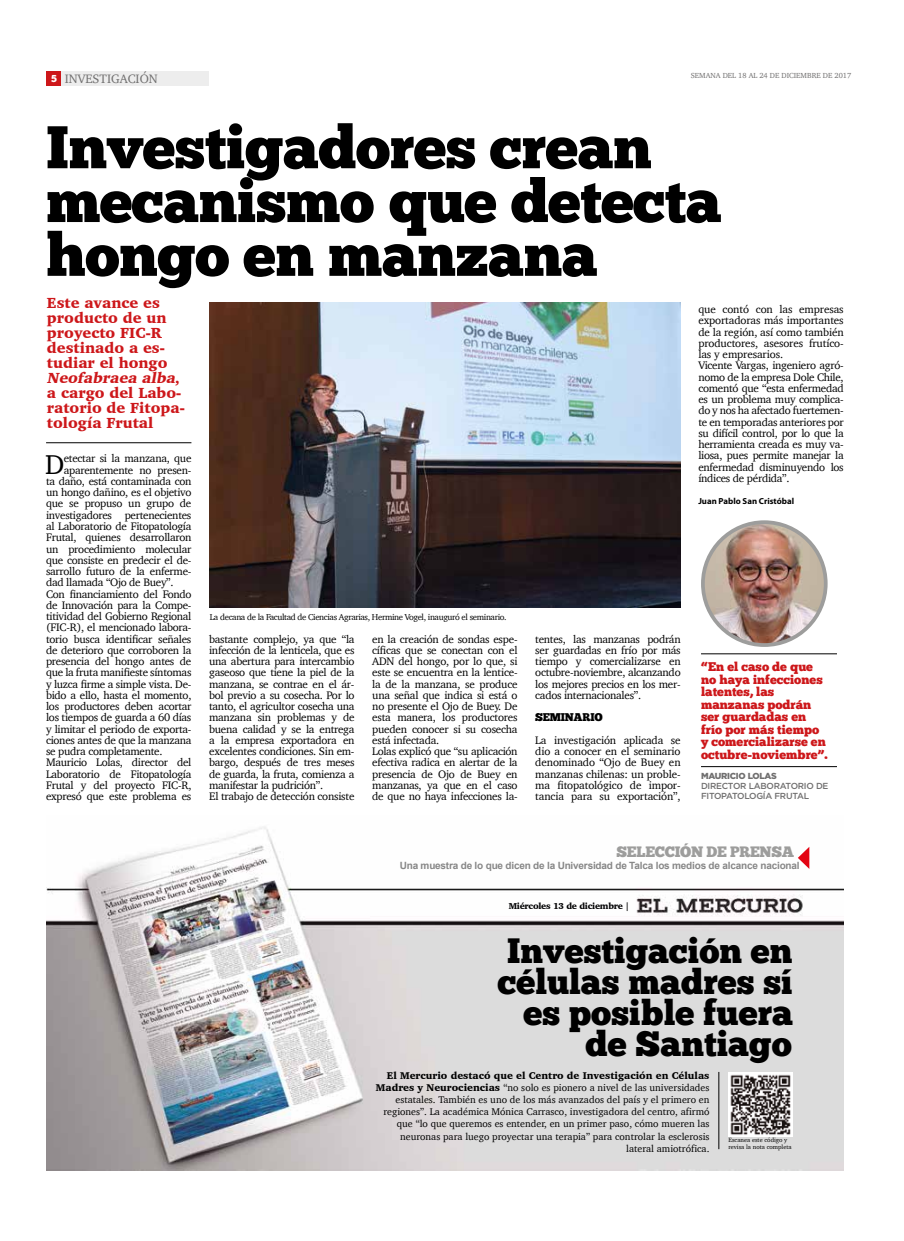
<style>
.page{position:relative;width:904px;height:1241px;background:#fff}
.page>*{position:absolute;margin:0;border:0;box-sizing:border-box;transform-origin:0 0}
.t1{font:60px/53.8px "Chunk Five Ex";letter-spacing:-.01em;color:#000}
.t2{font:35px/31.2px "Chunk Five Ex";color:#000;text-align:right}
.t3{font:27.88px "Charter";color:#000}
.t4{font:900 15px/15px "Charter";color:#cd171a}
.t5{font:15px "Chunk Five Ex";letter-spacing:-.02em;color:#9d9d9c}
.t6{font:12.5px/12.5px "Chunk Five Ex";color:#cd171a}
.t7{font:12.5px "Charter";color:#706f6f}
.t8{font:11.12px/11.2px "Charter";letter-spacing:-.025em;color:#000}
.t9{font:11.12px "Chunk Five Ex";letter-spacing:-.025em;color:#000}
.t10{font:10px/12px "Charter";color:#000;text-align:right}
.t11{font:700 10px "Arial";letter-spacing:-.02em;color:#878787}
.t12{font:8.75px "Charter";letter-spacing:-.04em;color:#000}
.t13{font:500 8.75px/10px "Gotham";letter-spacing:-.03em;color:#706f6f}
.t14{font:900 8.75px "Charter";letter-spacing:-.03em;color:#010102}
.t15{font:700 8.75px "Myriad Pro";color:#000}
.t16{font:900 8.75px "Gotham";letter-spacing:-.03em;color:#706f6f}
.t17{font:7.5px "Charter";color:#706f6f}
.t18{font:6.25px/6.2px "Charter";color:#000}
.s1{font-family:"Chunk Five Ex";font-size:10px;color:#fff}
.s2{font-style:italic}
.s3{font-weight:900}
</style>
<div class="page">
<div style="left:46px;top:71px;width:15px;height:15px;background:#cd171a"></div>
<div style="left:62px;top:71px;width:147px;height:15px;background:#ededed"></div>
<hr style="left:46px;top:442px;width:145px;height:1px;background:#000">
<img style="left:209px;top:302px;width:471px;height:305px">
<hr style="left:701px;top:653px;width:136px;height:1px;background:#000">
<hr style="left:701px;top:766px;width:136px;height:1px;background:#000">
<img style="left:703px;top:522px;width:122px;height:123px;border-radius:61px">
<div style="left:701px;top:520px;width:126px;height:126px;border:4px solid #9d9d9c;border-radius:50%"></div>
<img style="left:46px;top:826px;width:797px;height:343px">
<hr style="left:718px;top:1071px;width:1px;height:77px;background:#000">
<svg style="left:797px;top:846px;width:12px;height:22px"></svg>
<img style="left:728px;top:1071px;width:64px;height:64px">
<p class="t7" style="left:51px;top:68px;width:108px"><span class="s1">5</span> INVESTIGACIÓN</p>
<p class="t17" style="left:690px;top:69px;width:162px">SEMANA DEL 18 AL 24 DE DICIEMBRE DE 2017</p>
<h1 class="t1" style="left:46px;top:119px;width:677px">Investigadores crean mecanismo que detecta hongo en manzana</h1>
<h3 class="t4" style="left:47px;top:295px;width:139px">Este avance es producto de un proyecto FIC-R destinado a es&shy;tudiar el hongo<br><span class="s2">Neofabraea alba</span>, a cargo del Labo&shy;ratorio de Fitopa&shy;tología Frutal</h3>
<p class="t8" style="left:698px;top:303px;width:147px">que contó con las empresas exportadoras más importantes de la región, así como también productores, asesores frutíco&shy;las y empresarios.<br>Vicente Vargas, ingeniero agró&shy;nomo de la empresa Dole Chile, comentó que “esta enfermedad es un problema muy complica&shy;do y nos ha afectado fuertemen&shy;te en temporadas anteriores por su difícil control, por lo que la herramienta creada es muy va&shy;liosa, pues permite manejar la enfermedad disminuyendo los índices de pérdida”.</p>
<p class="t15" style="left:698px;top:495px;width:97px">Juan Pablo San Cristóbal</p>
<h3 class="t3" style="left:45px;top:440px;width:21px">D</h3>
<p class="t8" style="left:64px;top:453px;width:129px">etectar si la manzana, que</p>
<p class="t8" style="left:64px;top:464px;width:129px">aparentemente no presen-</p>
<p class="t8" style="left:46px;top:475px;width:147px">ta daño, está contaminada con</p>
<p class="t8" style="left:46px;top:486px;width:147px">un hongo dañino, es el objetivo</p>
<p class="t8" style="left:46px;top:498px;width:147px">que se propuso un grupo de</p>
<p class="t8" style="left:46px;top:509px;width:147px">investigadores pertenecientes</p>
<p class="t8" style="left:46px;top:520px;width:147px">al Laboratorio de Fitopatología</p>
<p class="t8" style="left:46px;top:531px;width:147px">Frutal, quienes desarrollaron</p>
<p class="t8" style="left:46px;top:543px;width:147px">un procedimiento molecular</p>
<p class="t8" style="left:46px;top:554px;width:147px">que consiste en predecir el de-</p>
<p class="t8" style="left:46px;top:565px;width:147px">sarrollo futuro de la enferme-</p>
<p class="t8" style="left:46px;top:576px;width:129px">dad llamada “Ojo de Buey”.</p>
<p class="t8" style="left:46px;top:588px;width:147px">Con financiamiento del Fondo</p>
<p class="t8" style="left:46px;top:599px;width:147px">de Innovación para la Compe-</p>
<p class="t8" style="left:46px;top:610px;width:147px">titividad del Gobierno Regional</p>
<p class="t8" style="left:46px;top:621px;width:147px">(FIC-R), el mencionado labora-</p>
<p class="t8" style="left:46px;top:633px;width:147px">torio busca identificar señales</p>
<p class="t8" style="left:46px;top:644px;width:147px">de deterioro que corroboren la</p>
<p class="t8" style="left:46px;top:655px;width:147px">presencia del hongo antes de</p>
<p class="t8" style="left:46px;top:666px;width:147px">que la fruta manifieste síntomas</p>
<p class="t8" style="left:46px;top:678px;width:147px">y luzca firme a simple vista. De-</p>
<p class="t8" style="left:46px;top:689px;width:147px">bido a ello, hasta el momento,</p>
<p class="t8" style="left:46px;top:700px;width:147px">los productores deben acortar</p>
<p class="t8" style="left:46px;top:711px;width:147px">los tiempos de guarda a 60 días</p>
<p class="t8" style="left:46px;top:723px;width:147px">y limitar el periodo de exporta-</p>
<p class="t8" style="left:46px;top:734px;width:147px">ciones antes de que la manzana</p>
<p class="t8" style="left:46px;top:745px;width:118px">se pudra completamente.</p>
<p class="t8" style="left:46px;top:756px;width:147px">Mauricio Lolas, director del</p>
<p class="t8" style="left:46px;top:768px;width:147px">Laboratorio de Fitopatología</p>
<p class="t8" style="left:46px;top:779px;width:147px">Frutal y del proyecto FIC-R,</p>
<p class="t8" style="left:46px;top:790px;width:147px">expresó que este problema es</p>
<p class="t12" style="left:210px;top:609px;width:298px">La decana de la Facultad de Ciencias Agrarias, Hermine Vogel, inauguró el seminario.</p>
<p class="t8" style="left:209px;top:633px;width:147px">bastante complejo, ya que “la infección de la lenticela, que es una abertura para intercambio gaseoso que tiene la piel de la manzana, se contrae en el ár&shy;bol previo a su cosecha. Por lo tanto, el agricultor cosecha una manzana sin problemas y de buena calidad y se la entrega a la empresa exportadora en excelentes condiciones. Sin em&shy;bargo, después de tres meses de guarda, la fruta, comienza a manifestar la pudrición”.<br>El trabajo de detección consiste</p>
<p class="t8" style="left:372px;top:633px;width:147px">en la creación de sondas espe&shy;cíficas que se conectan con el<br>ADN del hongo, por lo que, si este se encuentra en la lentice&shy;la de la manzana, se produce una señal que indica si está o no presente el Ojo de Buey. De esta manera, los productores pueden conocer si su cosecha está infectada.<br>Lolas explicó que “su aplicación efectiva radica en alertar de la presencia de Ojo de Buey en manzanas, ya que en el caso de que no haya infecciones la-</p>
<p class="t8" style="left:535px;top:633px;width:147px;text-align:justify">tentes, las manzanas podrán ser guardadas en frío por más tiempo y comercializarse en octubre-noviembre, alcanzando los mejores precios en los mer&shy;cados internacionales”.</p>
<p class="t6" style="left:701px;top:660px;width:128px">“En el caso de que no haya infecciones latentes, las manzanas podrán ser guardadas en frío por más tiempo y comercializarse en octubre-noviembre”.</p>
<p class="t16" style="left:701px;top:770px;width:77px">MAURICIO LOLAS</p>
<p class="t13" style="left:701px;top:781px;width:129px">DIRECTOR LABORATORIO DE<br>FITOPATOLOGÍA FRUTAL</p>
<p class="t9" style="left:535px;top:709px;width:69px">SEMINARIO</p>
<p class="t8" style="left:535px;top:734px;width:147px;text-align:justify">La investigación aplicada se dio a conocer en el seminario denominado “Ojo de Buey en manzanas chilenas: un proble&shy;ma fitopatológico de impor&shy;tancia para su exportación”,</p>
<h3 class="t5" style="left:616px;top:840px;width:179px">SELECCIÓN DE PRENSA</h3>
<p class="t11" style="left:400px;top:858px;width:401px">Una muestra de lo que dicen de la Universidad de Talca los medios de alcance nacional</p>
<p class="t14" style="left:508px;top:900px;width:122px">Miércoles 13 de diciembre |</p>
<h2 class="t2" style="left:498px;top:933px;width:297px">Investigación en células madres sí es posible fuera</h2>
<p class="t10" style="left:376px;top:1069px;width:335px"><span class="s3">El Mercurio destacó que el Centro de Investigación en Células Madres y Neurociencias</span> “no solo es pionero a nivel de las universidades estatales. También es uno de los más avanzados del país y el primero en regiones”. La académica Mónica Carrasco, investigadora del centro, afirmó que “lo que queremos es entender, en un primer paso, cómo mueren las neuronas para luego proyectar una terapia” para controlar la esclerosis lateral amiotrófica.</p>
<h2 class="t2" style="left:585px;top:1027px;width:208px">de Santiago</h2>
<p class="t18" style="left:728px;top:1136px;width:65px">Escanea este código y revisa la nota completa</p>
</div>
